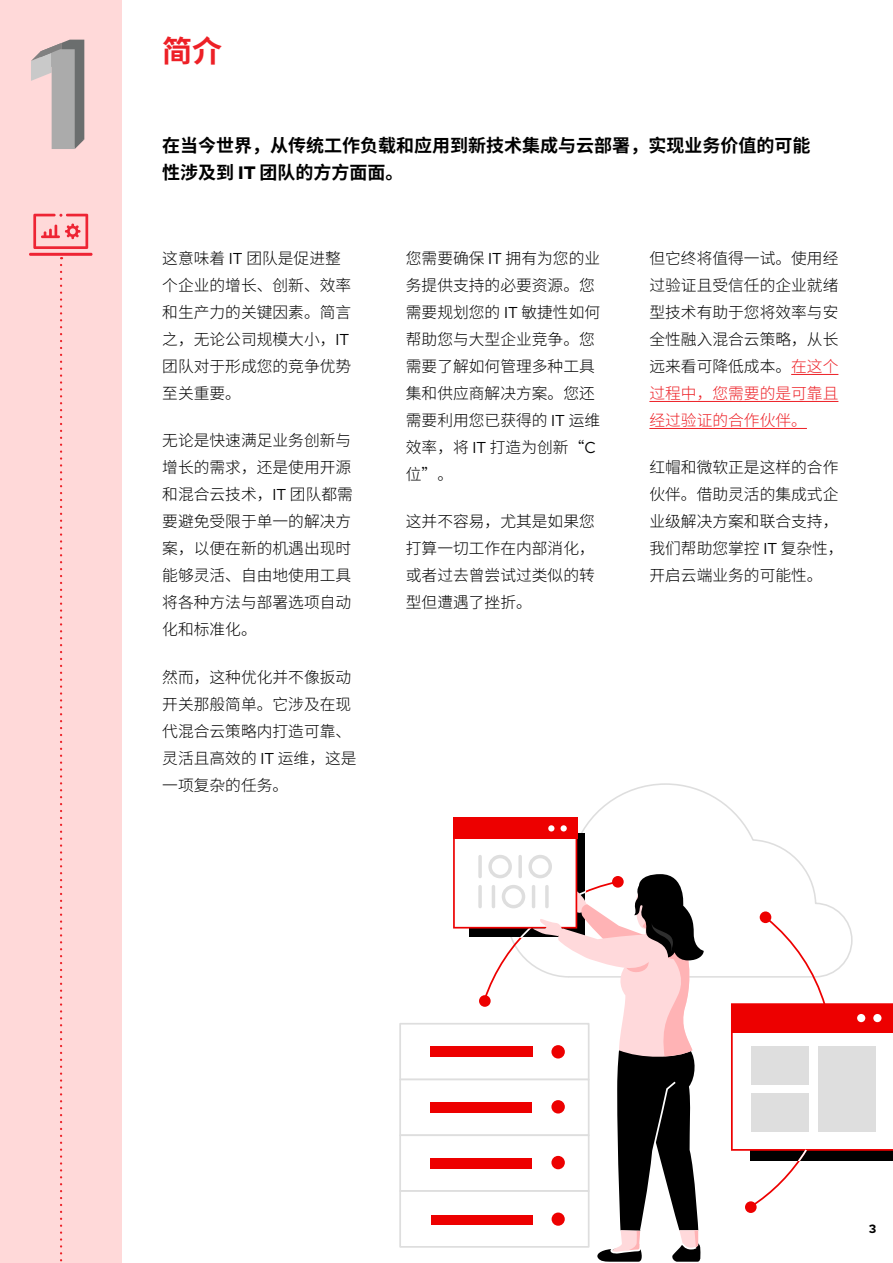
<style>
.page{position:relative;width:893px;height:1263px;background:#fff}
.page>*{position:absolute;margin:0;border:0;box-sizing:border-box;transform-origin:0 0}
.t1{font:700 30px "Noto Sans SC";color:#ed2026}
.t2{font:700 18px/27px "Noto Sans SC";color:#000}
.t3{font:300 15.75px/27px "Noto Sans SC";color:#000}
.t4{font:700 12px "Red Hat Text";color:#000}
.s1{font-family:"Red Hat Text"}
.s2{font-family:"Red Hat Text";font-weight:400}
.s3{color:#ed2026}
</style>
<div class="page">
<div style="left:0;top:0;width:122px;height:1263px;background:#ffd9d9"></div>
<hr style="left:29px;top:253px;width:64px;height:3px;background:#ee2434">
<svg style="left:33px;top:214px;width:55px;height:35px"></svg>
<svg style="left:60px;top:265px;width:2px;height:997px"></svg>
<svg style="left:505px;top:783px;width:339px;height:195px"></svg>
<div style="left:760px;top:911px;width:11px;height:12px;background:#ed0000;border-radius:50%"></div>
<div style="left:745px;top:1201px;width:12px;height:12px;background:#ed0000;border-radius:50%"></div>
<svg style="left:731px;top:916px;width:162px;height:293px"></svg>
<svg style="left:453px;top:818px;width:251px;height:444px"></svg>
<div style="left:399px;top:1023px;width:191px;height:57px;background:#fff;border:2px solid #dedede"></div>
<div style="left:399px;top:1078px;width:191px;height:58px;background:#fff;border:2px solid #dedede"></div>
<div style="left:399px;top:1134px;width:191px;height:58px;background:#fff;border:2px solid #dedede"></div>
<div style="left:430px;top:1046px;width:103px;height:11px;background:#ed0000"></div>
<div style="left:431px;top:1102px;width:101px;height:11px;background:#ed0000"></div>
<div style="left:431px;top:1158px;width:101px;height:10px;background:#ed0000"></div>
<div style="left:399px;top:1190px;width:191px;height:58px;background:#fff;border:2px solid #dedede"></div>
<div style="left:551px;top:1100px;width:14px;height:13px;background:#ed0000;border-radius:50%"></div>
<div style="left:551px;top:1156px;width:14px;height:13px;background:#ed0000;border-radius:50%"></div>
<div style="left:551px;top:1045px;width:14px;height:13px;background:#ed0000;border-radius:50%"></div>
<div style="left:552px;top:1212px;width:13px;height:14px;background:#ed0000;border-radius:50%"></div>
<div style="left:431px;top:1214px;width:101px;height:10px;background:#ed0000"></div>
<svg style="left:31px;top:40px;width:53px;height:109px"></svg>
<hr style="left:791px;top:374px;width:47px;height:1px;background:#ed2026">
<hr style="left:649px;top:401px;width:189px;height:1px;background:#ed2026">
<hr style="left:649px;top:428px;width:158px;height:1px;background:#ed2026">
<h1 class="t1" style="left:162px;top:34px;width:61px">简介</h1>
<p class="t2" style="left:162px;top:132px;width:649px">在当今世界，从传统工作负载和应用到新技术集成与云部署，实现业务价值的可能性涉及到 <span class="s1">IT</span> 团队的方方面面。</p>
<p class="t3" style="left:162px;top:245px;width:190px">这意味着 <span class="s2">IT</span> 团队是促进整个企业的增长、创新、效率和生产力的关键因素。简言之，无论公司规模大小，<span class="s2">IT</span>团队对于形成您的竞争优势至关重要。</p>
<p class="t3" style="left:162px;top:427px;width:192px;text-align:justify">无论是快速满足业务创新与增长的需求，还是使用开源和混合云技术，<span class="s2">IT</span> 团队都需要避免受限于单一的解决方案，以便在新的机遇出现时能够灵活、自由地使用工具将各种方法与部署选项自动化和标准化。</p>
<p class="t3" style="left:162px;top:664px;width:196px">然而，这种优化并不像扳动开关那般简单。它涉及在现代混合云策略内打造可靠、灵活且高效的 <span class="s2">IT</span> 运维，这是一项复杂的任务。</p>
<p class="t3" style="left:406px;top:245px;width:196px">您需要确保 <span class="s2">IT</span> 拥有为您的业务提供支持的必要资源。您需要规划您的 <span class="s2">IT</span> 敏捷性如何帮助您与大型企业竞争。您需要了解如何管理多种工具集和供应商解决方案。您还需要利用您已获得的 <span class="s2">IT</span> 运维效率，将 <span class="s2">IT</span> 打造为创新“<span class="s2">C</span>位”。</p>
<p class="t3" style="left:406px;top:508px;width:190px;text-align:justify">这并不容易，尤其是如果您打算一切工作在内部消化，或者过去曾尝试过类似的转型但遭遇了挫折。</p>
<p class="t3" style="left:649px;top:245px;width:191px;text-align:justify">但它终将值得一试。使用经过验证且受信任的企业就绪型技术有助于您将效率与安全性融入混合云策略，从长远来看可降低成本。<span class="s3">在这个过程中，您需要的是可靠且经过验证的合作伙伴。</span></p>
<p class="t3" style="left:649px;top:454px;width:196px">红帽和微软正是这样的合作伙伴。借助灵活的集成式企业级解决方案和联合支持，我们帮助您掌控 <span class="s2">IT</span> 复杂性，开启云端业务的可能性。</p>
<p class="t4" style="left:869px;top:1221px;width:9px">3</p>
</div>
